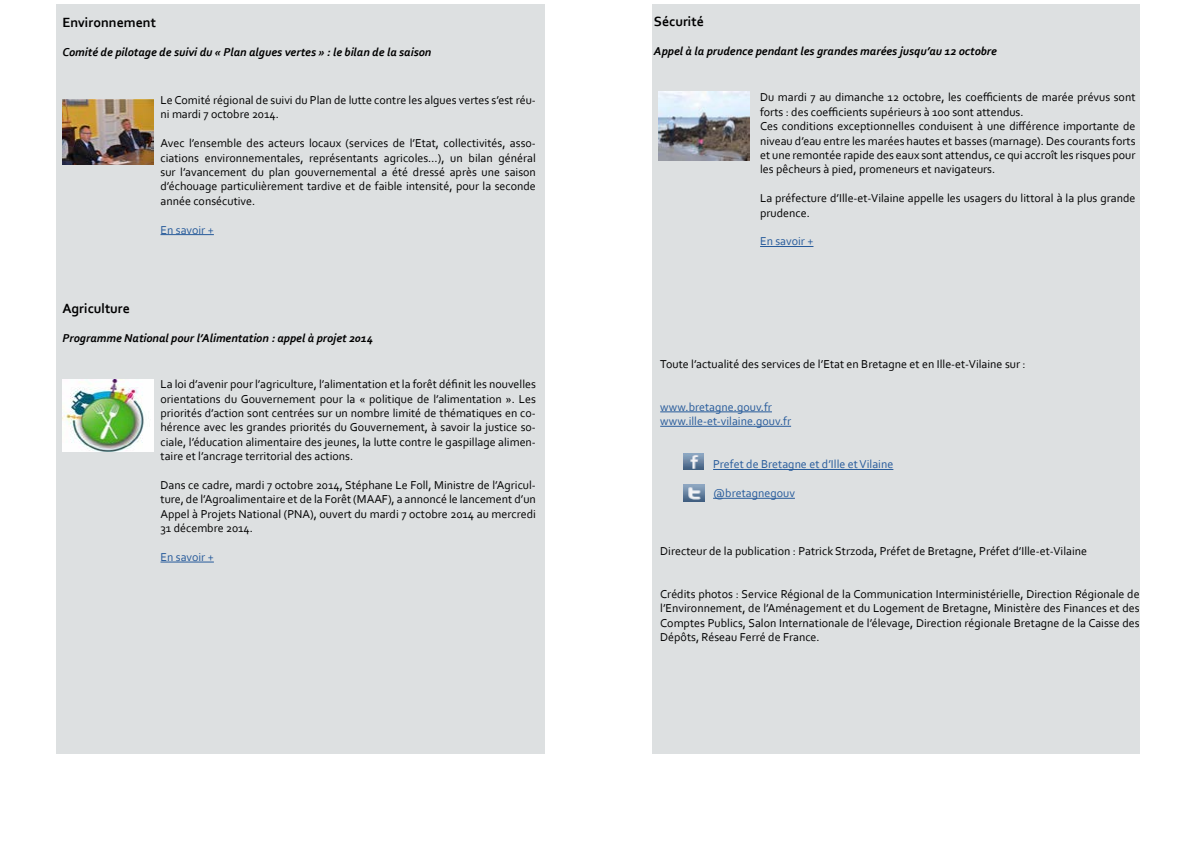
<style>
.page{position:relative;width:1191px;height:842px;background:#fff}
.page>*{position:absolute;margin:0;border:0;box-sizing:border-box;transform-origin:0 0}
.t1{font:700 14px "Corbel";color:#000}
.t2{font:12px/14.4px "Corbel";color:#000;text-align:justify}
.t3{font:italic 700 12px "Corbel";color:#000}
.t4{font:12px/14.4px "Corbel";color:#275b9b}
</style>
<div class="page">
<div style="left:57px;top:4px;width:63px;height:750px;background:#dde0e1"></div>
<div style="left:119px;top:4px;width:425px;height:750px;background:#dde0e1"></div>
<div style="left:652px;top:4px;width:63px;height:750px;background:#dde0e1"></div>
<div style="left:714px;top:4px;width:425px;height:750px;background:#dde0e1"></div>
<hr style="left:660px;top:411px;width:112px;height:1px;background:#275b9b">
<hr style="left:660px;top:426px;width:131px;height:1px;background:#275b9b">
<hr style="left:713px;top:469px;width:180px;height:1px;background:#275b9b">
<hr style="left:713px;top:498px;width:82px;height:1px;background:#275b9b">
<img style="left:684px;top:453px;width:19px;height:17px">
<img style="left:683px;top:485px;width:21px;height:16px">
<img style="left:62px;top:99px;width:91px;height:66px">
<hr style="left:160px;top:234px;width:54px;height:1px;background:#275b9b">
<img style="left:62px;top:379px;width:91px;height:72px">
<hr style="left:160px;top:562px;width:54px;height:1px;background:#275b9b">
<hr style="left:760px;top:246px;width:53px;height:1px;background:#275b9b">
<img style="left:658px;top:92px;width:91px;height:68px">
<p class="t1" style="left:62px;top:14px;width:95px">Environnement</p>
<p class="t3" style="left:62px;top:45px;width:370px">Comité de pilotage de suivi du « Plan algues vertes » : le bilan de la saison</p>
<p class="t2" style="left:160px;top:92px;width:377px">Le Comité régional de suivi du Plan de lutte contre les algues vertes s’est réu&shy;ni mardi 7 octobre 2014.</p>
<p class="t2" style="left:160px;top:136px;width:377px">Avec l’ensemble des acteurs locaux (services de l’Etat, collectivités, asso&shy;ciations environnementales, représentants agricoles…), un bilan général sur l’avancement du plan gouvernemental a été dressé après une saison d’échouage particulièrement tardive et de faible intensité, pour la seconde année consécutive.</p>
<p class="t4" style="left:160px;top:222px;width:55px">En savoir +</p>
<p class="t1" style="left:62px;top:300px;width:69px">Agriculture</p>
<p class="t3" style="left:62px;top:330px;width:312px">Programme National pour l’Alimentation : appel à projet 2014</p>
<p class="t2" style="left:160px;top:377px;width:377px">La loi d’avenir pour l’agriculture, l’alimentation et la forêt définit les nouvelles orientations du Gouvernement pour la « politique de l’alimentation ». Les priorités d’action sont centrées sur un nombre limité de thématiques en co&shy;hérence avec les grandes priorités du Gouvernement, à savoir la justice so&shy;ciale, l’éducation alimentaire des jeunes, la lutte contre le gaspillage alimen&shy;taire et l’ancrage territorial des actions.</p>
<p class="t2" style="left:160px;top:477px;width:377px">Dans ce cadre, mardi 7 octobre 2014, Stéphane Le Foll, Ministre de l’Agricul&shy;ture, de l’Agroalimentaire et de la Forêt (MAAF), a annoncé le lancement d’un Appel à Projets National (PNA), ouvert du mardi 7 octobre 2014 au mercredi 31 décembre 2014.</p>
<p class="t4" style="left:160px;top:549px;width:55px">En savoir +</p>
<p class="t1" style="left:654px;top:13px;width:51px">Sécurité</p>
<p class="t3" style="left:654px;top:43px;width:344px">Appel à la prudence pendant les grandes marées jusqu’au 12 octobre</p>
<p class="t2" style="left:760px;top:90px;width:377px;text-align:left">Du mardi 7 au dimanche 12 octobre, les coefficients de marée prévus sont forts : des coefficients supérieurs à 100 sont attendus.<br>Ces conditions exceptionnelles conduisent à une différence importante de niveau d’eau entre les marées hautes et basses (marnage). Des courants forts et une remontée rapide des eaux sont attendus, ce qui accroît les risques pour les pêcheurs à pied, promeneurs et navigateurs.</p>
<p class="t2" style="left:760px;top:191px;width:377px">La préfecture d’Ille-et-Vilaine appelle les usagers du littoral à la plus grande prudence.</p>
<p class="t4" style="left:760px;top:234px;width:55px">En savoir +</p>
<p class="t2" style="left:660px;top:356px;width:367px">Toute l’actualité des services de l’Etat en Bretagne et en Ille-et-Vilaine sur :</p>
<p class="t4" style="left:660px;top:399px;width:132px">www.bretagne.gouv.fr www.ille-et-vilaine.gouv.fr</p>
<p class="t4" style="left:713px;top:457px;width:182px">Prefet de Bretagne et d’Ille et Vilaine</p>
<p class="t4" style="left:713px;top:486px;width:83px">@bretagnegouv</p>
<p class="t2" style="left:660px;top:543px;width:428px">Directeur de la publication : Patrick Strzoda, Préfet de Bretagne, Préfet d’Ille-et-Vilaine</p>
<p class="t2" style="left:660px;top:586px;width:481px">Crédits photos : Service Régional de la Communication Interministérielle, Direction Régionale de l’Environnement, de l’Aménagement et du Logement de Bretagne, Ministère des Finances et des Comptes Publics, Salon Internationale de l’élevage, Direction régionale Bretagne de la Caisse des Dépôts, Réseau Ferré de France.</p>
</div>
